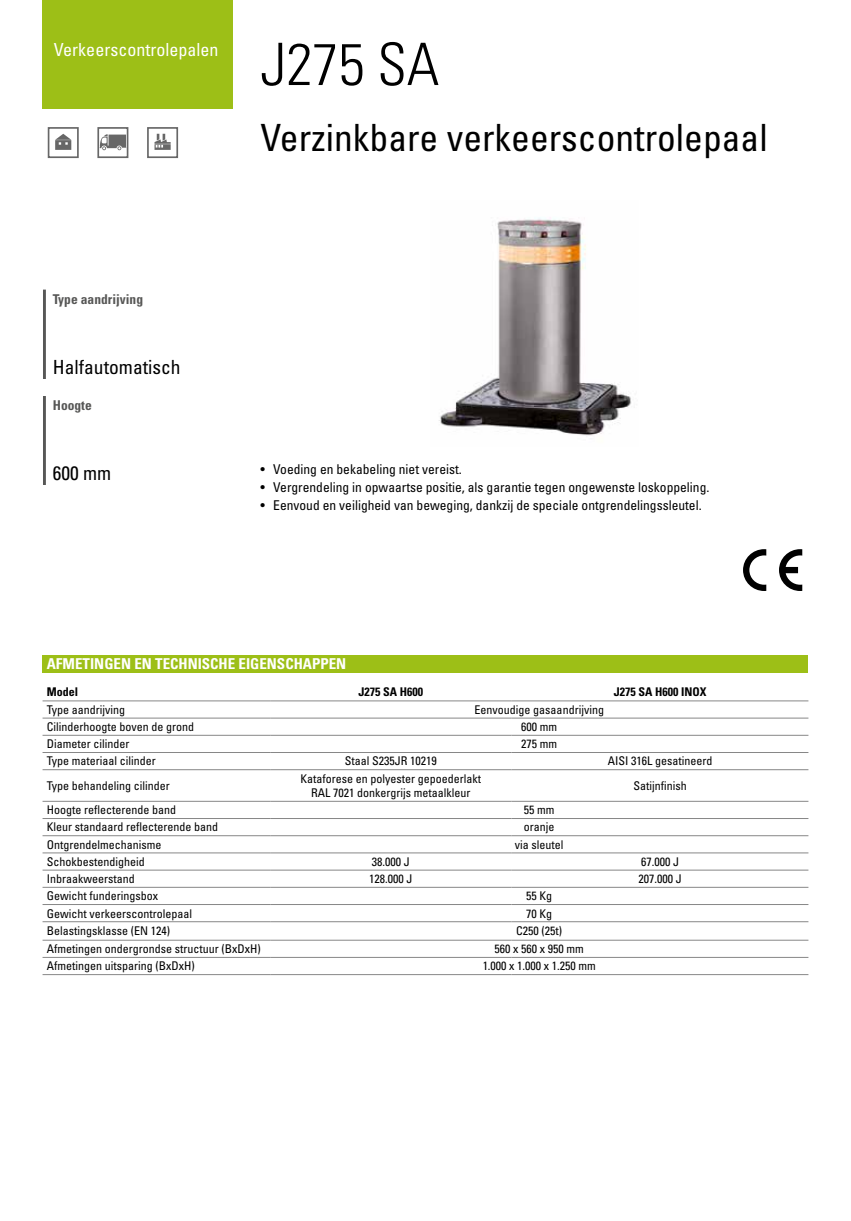
<style>
.page{position:relative;width:851px;height:1221px;background:#fff}
.page>*{position:absolute;margin:0;border:0;box-sizing:border-box;transform-origin:0 0}
.t1{font:300 condensed 58.5px "Univers LT Std";color:#000}
.t2{font:condensed 37.5px "Univers LT Std";color:#000}
.t3{font:condensed 19.5px "Univers LT Std";color:#000}
.t4{font:condensed 18px "Univers LT Std";color:#fff}
.t5{font:700 condensed 15px "Univers LT Std";color:#fff}
.t6{font:condensed 13.5px "Univers LT Std";color:#000}
.t7{font:700 condensed 13.5px "Univers LT Std";color:#575756}
.t8{font:condensed 12px/14.4px "Univers LT Std";color:#000;text-align:center}
.t9{font:700 condensed 12px "Univers LT Std";color:#000}
</style>
<div class="page">
<div style="left:43px;top:0;width:190px;height:108px;background:#9dbf17"></div>
<div style="left:48px;top:127px;width:31px;height:31px;border:2px solid #676767"></div>
<svg style="left:55px;top:134px;width:16px;height:16px"></svg>
<div style="left:97px;top:127px;width:31px;height:31px;border:2px solid #676767"></div>
<svg style="left:99px;top:134px;width:27px;height:16px"></svg>
<div style="left:147px;top:127px;width:31px;height:31px;border:2px solid #676767"></div>
<svg style="left:154px;top:134px;width:17px;height:16px"></svg>
<hr style="left:43px;top:289px;width:3px;height:89px;background:#575756">
<hr style="left:43px;top:396px;width:3px;height:88px;background:#575756">
<img style="left:439px;top:217px;width:193px;height:219px">
<svg style="left:743px;top:549px;width:59px;height:42px"></svg>
<div style="left:43px;top:655px;width:765px;height:17px;background:#9dbf17"></div>
<hr style="left:43px;top:700px;width:227px;height:1px;background:#878787">
<hr style="left:270px;top:700px;width:241px;height:1px;background:#878787">
<hr style="left:511px;top:700px;width:297px;height:1px;background:#878787">
<hr style="left:43px;top:717px;width:227px;height:1px;background:#878787">
<hr style="left:270px;top:717px;width:241px;height:1px;background:#878787">
<hr style="left:511px;top:717px;width:297px;height:1px;background:#878787">
<hr style="left:43px;top:735px;width:227px;height:1px;background:#878787">
<hr style="left:270px;top:735px;width:241px;height:1px;background:#878787">
<hr style="left:511px;top:735px;width:297px;height:1px;background:#878787">
<hr style="left:43px;top:752px;width:227px;height:1px;background:#878787">
<hr style="left:270px;top:752px;width:241px;height:1px;background:#878787">
<hr style="left:511px;top:752px;width:297px;height:1px;background:#878787">
<hr style="left:43px;top:769px;width:227px;height:1px;background:#878787">
<hr style="left:270px;top:769px;width:241px;height:1px;background:#878787">
<hr style="left:511px;top:769px;width:297px;height:1px;background:#878787">
<hr style="left:43px;top:800px;width:227px;height:1px;background:#878787">
<hr style="left:270px;top:800px;width:241px;height:1px;background:#878787">
<hr style="left:511px;top:800px;width:297px;height:1px;background:#878787">
<hr style="left:43px;top:818px;width:227px;height:1px;background:#878787">
<hr style="left:270px;top:818px;width:241px;height:1px;background:#878787">
<hr style="left:511px;top:818px;width:297px;height:1px;background:#878787">
<hr style="left:43px;top:835px;width:227px;height:1px;background:#878787">
<hr style="left:270px;top:835px;width:241px;height:1px;background:#878787">
<hr style="left:511px;top:835px;width:297px;height:1px;background:#878787">
<hr style="left:43px;top:852px;width:227px;height:1px;background:#878787">
<hr style="left:270px;top:852px;width:241px;height:1px;background:#878787">
<hr style="left:511px;top:852px;width:297px;height:1px;background:#878787">
<hr style="left:43px;top:869px;width:227px;height:1px;background:#878787">
<hr style="left:270px;top:869px;width:241px;height:1px;background:#878787">
<hr style="left:511px;top:869px;width:297px;height:1px;background:#878787">
<hr style="left:43px;top:886px;width:227px;height:1px;background:#878787">
<hr style="left:270px;top:886px;width:241px;height:1px;background:#878787">
<hr style="left:511px;top:886px;width:297px;height:1px;background:#878787">
<hr style="left:43px;top:904px;width:227px;height:1px;background:#878787">
<hr style="left:270px;top:904px;width:241px;height:1px;background:#878787">
<hr style="left:511px;top:904px;width:297px;height:1px;background:#878787">
<hr style="left:43px;top:921px;width:227px;height:1px;background:#878787">
<hr style="left:270px;top:921px;width:241px;height:1px;background:#878787">
<hr style="left:511px;top:921px;width:297px;height:1px;background:#878787">
<hr style="left:43px;top:939px;width:227px;height:1px;background:#878787">
<hr style="left:270px;top:939px;width:241px;height:1px;background:#878787">
<hr style="left:511px;top:939px;width:297px;height:1px;background:#878787">
<hr style="left:43px;top:957px;width:227px;height:1px;background:#878787">
<hr style="left:270px;top:957px;width:241px;height:1px;background:#878787">
<hr style="left:511px;top:957px;width:297px;height:1px;background:#878787">
<hr style="left:43px;top:974px;width:227px;height:1px;background:#878787">
<hr style="left:270px;top:974px;width:241px;height:1px;background:#878787">
<hr style="left:511px;top:974px;width:297px;height:1px;background:#878787">
<h3 class="t4" style="left:54px;top:38px;width:166px">Verkeerscontrolepalen</h3>
<h1 class="t1" style="left:260px;top:29px;width:180px">J275 SA</h1>
<h2 class="t2" style="left:260px;top:114px;width:508px">Verzinkbare verkeerscontrolepaal</h2>
<p class="t7" style="left:53px;top:290px;width:92px">Type aandrijving</p>
<h3 class="t3" style="left:53px;top:355px;width:129px">Halfautomatisch</h3>
<p class="t7" style="left:53px;top:397px;width:41px">Hoogte</p>
<h3 class="t3" style="left:53px;top:461px;width:60px">600 mm</h3>
<p class="t6" style="left:260px;top:460px;width:203px">• Voeding en bekabeling niet vereist.</p>
<p class="t6" style="left:260px;top:478px;width:450px">• Vergrendeling in opwaartse positie, als garantie tegen ongewenste loskoppeling.</p>
<p class="t6" style="left:260px;top:496px;width:442px">• Eenvoud en veiligheid van beweging, dankzij de speciale ontgrendelingssleutel.</p>
<p class="t5" style="left:47px;top:654px;width:301px">AFMETINGEN EN TECHNISCHE EIGENSCHAPPEN</p>
<p class="t9" style="left:47px;top:684px;width:33px">Model</p>
<p class="t9" style="left:358px;top:684px;width:66px">J275 SA H600</p>
<p class="t9" style="left:613px;top:684px;width:94px">J275 SA H600 INOX</p>
<p class="t8" style="left:47px;top:702px;width:80px">Type aandrijving</p>
<p class="t8" style="left:474px;top:702px;width:131px">Eenvoudige gasaandrijving</p>
<p class="t8" style="left:47px;top:719px;width:149px">Cilinderhoogte boven de grond</p>
<p class="t8" style="left:521px;top:719px;width:37px">600 mm</p>
<p class="t8" style="left:47px;top:736px;width:84px">Diameter cilinder</p>
<p class="t8" style="left:521px;top:736px;width:37px">275 mm</p>
<p class="t8" style="left:47px;top:753px;width:111px">Type materiaal cilinder</p>
<p class="t8" style="left:345px;top:753px;width:93px">Staal S235JR 10219</p>
<p class="t8" style="left:607px;top:753px;width:106px">AISI 316L gesatineerd</p>
<p class="t8" style="left:47px;top:778px;width:125px">Type behandeling cilinder</p>
<p class="t8" style="left:300px;top:771px;width:182px">Kataforese en polyester gepoederlakt<br>RAL 7021 donkergrijs metaalkleur</p>
<p class="t8" style="left:633px;top:778px;width:55px">Satijnfinish</p>
<p class="t8" style="left:47px;top:802px;width:131px">Hoogte reflecterende band</p>
<p class="t8" style="left:524px;top:802px;width:32px">55 mm</p>
<p class="t8" style="left:47px;top:819px;width:173px">Kleur standaard reflecterende band</p>
<p class="t8" style="left:524px;top:819px;width:32px">oranje</p>
<p class="t8" style="left:47px;top:837px;width:116px">Ontgrendelmechanisme</p>
<p class="t8" style="left:515px;top:837px;width:50px">via sleutel</p>
<p class="t8" style="left:47px;top:854px;width:99px">Schokbestendigheid</p>
<p class="t8" style="left:372px;top:854px;width:39px">38.000 J</p>
<p class="t8" style="left:641px;top:854px;width:39px">67.000 J</p>
<p class="t8" style="left:47px;top:871px;width:89px">Inbraakweerstand</p>
<p class="t8" style="left:369px;top:871px;width:45px">128.000 J</p>
<p class="t8" style="left:638px;top:871px;width:45px">207.000 J</p>
<p class="t8" style="left:47px;top:888px;width:113px">Gewicht funderingsbox</p>
<p class="t8" style="left:526px;top:888px;width:27px">55 Kg</p>
<p class="t8" style="left:47px;top:905px;width:147px">Gewicht verkeerscontrolepaal</p>
<p class="t8" style="left:526px;top:905px;width:27px">70 Kg</p>
<p class="t8" style="left:47px;top:923px;width:125px">Belastingsklasse (EN 124)</p>
<p class="t8" style="left:516px;top:923px;width:47px">C250 (25t)</p>
<p class="t8" style="left:47px;top:941px;width:215px">Afmetingen ondergrondse structuur (BxDxH)</p>
<p class="t8" style="left:494px;top:941px;width:91px">560 x 560 x 950 mm</p>
<p class="t8" style="left:47px;top:958px;width:149px">Afmetingen uitsparing (BxDxH)</p>
<p class="t8" style="left:482px;top:958px;width:115px">1.000 x 1.000 x 1.250 mm</p>
</div>
